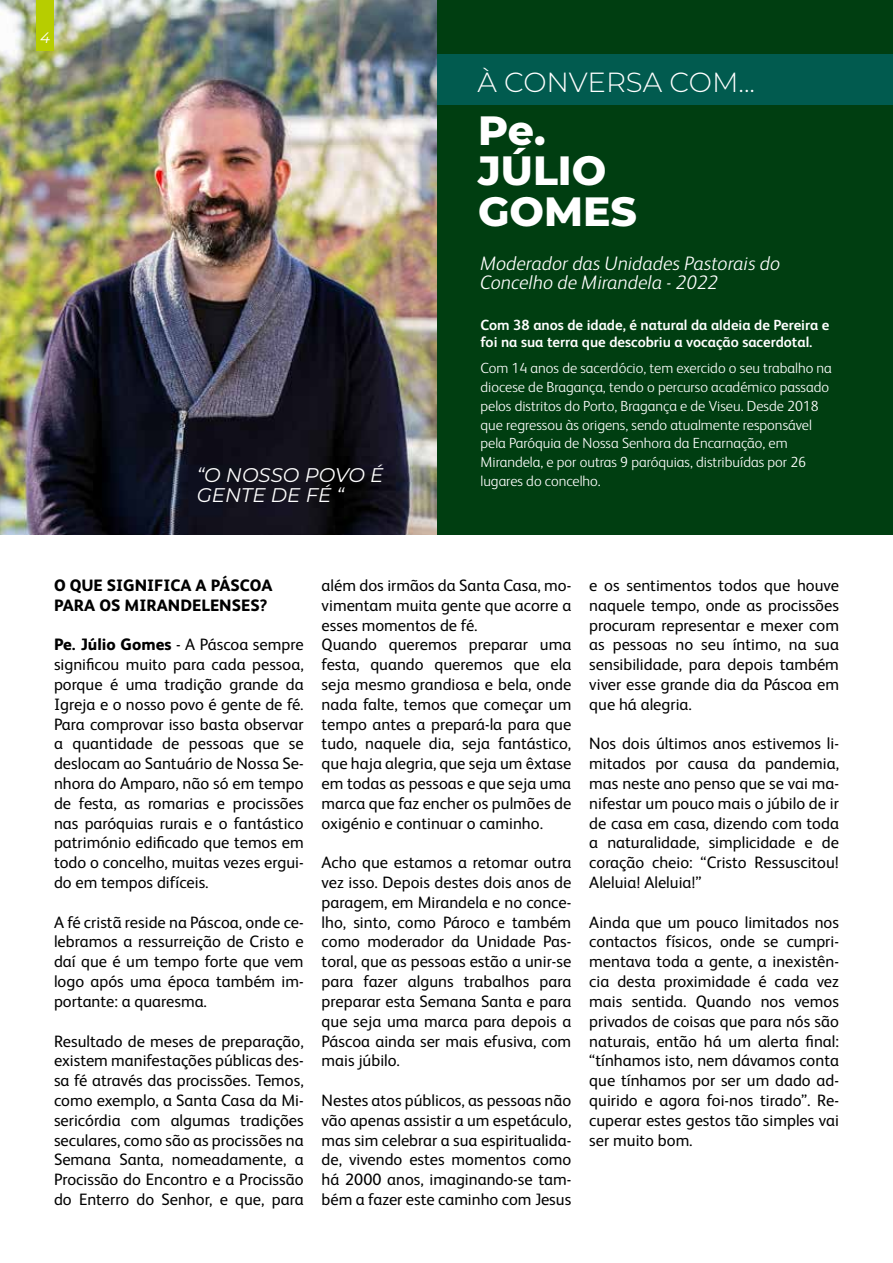
<style>
.page{position:relative;width:893px;height:1263px;background:#fff}
.page>*{position:absolute;margin:0;border:0;box-sizing:border-box;transform-origin:0 0}
.t1{font:800 40.8px/40.5px "Montserrat";color:#fff}
.t2{font:300 27.6px "Montserrat";color:#fff}
.t3{font:italic 19.8px/19.6px "Montserrat";color:#fff}
.t4{font:italic 300 19.5px/19.5px "FS Albert Pro";color:#fff}
.t5{font:16.5px/19.8px "FS Albert Pro";color:#000;text-align:justify}
.t6{font:800 16.5px/19.8px "FS Albert Pro";color:#000}
.t7{font:italic 15.15px "Montserrat";color:#fff}
.t8{font:300 14.7px/18.8px "FS Albert Pro";color:#fff}
.t9{font:700 14.7px/17.4px "FS Albert Pro";color:#fff}
.s1{font-weight:800}
</style>
<div class="page">
<img style="left:0;top:0;width:437px;height:534px">
<div style="left:437px;top:0;width:456px;height:534px;background:#003e11"></div>
<div style="left:36px;top:0;width:18px;height:50px;background:#b7cd00"></div>
<div style="left:437px;top:54px;width:456px;height:50px;background:#015b4f"></div>
<p class="t7" style="left:40px;top:27px;width:11px">4</p>
<p class="t3" style="left:197px;top:465px;width:188px">“O NOSSO POVO É<br>GENTE DE FÉ “</p>
<h2 class="t2" style="left:477px;top:63px;width:279px">À CONVERSA COM...</h2>
<h1 class="t1" style="left:478px;top:108px;width:160px">Pe.<br>JÚLIO<br>GOMES</h1>
<p class="t4" style="left:480px;top:252px;width:301px">Moderador das Unidades Pastorais do<br>Concelho de Mirandela - 2022</p>
<p class="t9" style="left:480px;top:315px;width:350px">Com 38 anos de idade, é natural da aldeia de Pereira e foi na sua terra que descobriu a vocação sacerdotal.</p>
<p class="t8" style="left:480px;top:358px;width:353px">Com 14 anos de sacerdócio, tem exercido o seu trabalho na diocese de Bragança, tendo o percurso académico passado pelos distritos do Porto, Bragança e de Viseu. Desde 2018 que regressou às origens, sendo atualmente responsável pela Paróquia de Nossa Senhora da Encarnação, em Mirandela, e por outras 9 paróquias, distribuídas por 26 lugares do concelho.</p>
<p class="t6" style="left:54px;top:574px;width:220px">O QUE SIGNIFICA A PÁSCOA<br>PARA OS MIRANDELENSES?</p>
<p class="t5" style="left:54px;top:634px;width:251px"><span class="s1">Pe. Júlio Gomes</span> - A Páscoa sempre significou muito para cada pessoa, porque é uma tradição grande da Igreja e o nosso povo é gente de fé.<br>Para comprovar isso basta observar a quantidade de pessoas que se deslocam ao Santuário de Nossa Se&shy;nhora do Amparo, não só em tempo de festa, as romarias e procissões nas paróquias rurais e o fantástico património edificado que temos em todo o concelho, muitas vezes ergui&shy;do em tempos difíceis.</p>
<p class="t5" style="left:54px;top:911px;width:251px">A fé cristã reside na Páscoa, onde ce&shy;lebramos a ressurreição de Cristo e daí que é um tempo forte que vem logo após uma época também im&shy;portante: a quaresma.</p>
<p class="t5" style="left:54px;top:1030px;width:251px">Resultado de meses de preparação, existem manifestações públicas des&shy;sa fé através das procissões. Temos, como exemplo, a Santa Casa da Mi&shy;sericórdia com algumas tradições seculares, como são as procissões na Semana Santa, nomeadamente, a Procissão do Encontro e a Procissão do Enterro do Senhor, e que, para</p>
<p class="t5" style="left:322px;top:574px;width:251px;text-align:left">além dos irmãos da Santa Casa, mo&shy;vimentam muita gente que acorre a esses momentos de fé.<br>Quando queremos preparar uma festa, quando queremos que ela seja mesmo grandiosa e bela, onde nada falte, temos que começar um tempo antes a prepará-la para que tudo, naquele dia, seja fantástico, que haja alegria, que seja um êxtase em todas as pessoas e que seja uma marca que faz encher os pulmões de oxigénio e continuar o caminho.</p>
<p class="t5" style="left:322px;top:851px;width:251px">Acho que estamos a retomar outra vez isso. Depois destes dois anos de paragem, em Mirandela e no conce&shy;lho, sinto, como Pároco e também como moderador da Unidade Pas&shy;toral, que as pessoas estão a unir-se para fazer alguns trabalhos para preparar esta Semana Santa e para que seja uma marca para depois a Páscoa ainda ser mais efusiva, com mais júbilo.</p>
<p class="t5" style="left:322px;top:1089px;width:251px">Nestes atos públicos, as pessoas não vão apenas assistir a um espetáculo, mas sim celebrar a sua espiritualida&shy;de, vivendo estes momentos como há 2000 anos, imaginando-se tam&shy;bém a fazer este caminho com Jesus</p>
<p class="t5" style="left:589px;top:574px;width:251px">e os sentimentos todos que houve naquele tempo, onde as procissões procuram representar e mexer com as pessoas no seu íntimo, na sua sensibilidade, para depois também viver esse grande dia da Páscoa em que há alegria.</p>
<p class="t5" style="left:589px;top:733px;width:251px">Nos dois últimos anos estivemos li&shy;mitados por causa da pandemia, mas neste ano penso que se vai ma&shy;nifestar um pouco mais o júbilo de ir de casa em casa, dizendo com toda a naturalidade, simplicidade e de coração cheio: “Cristo Ressuscitou!<br>Aleluia! Aleluia!”</p>
<p class="t5" style="left:589px;top:911px;width:251px">Ainda que um pouco limitados nos contactos físicos, onde se cumpri&shy;mentava toda a gente, a inexistên&shy;cia desta proximidade é cada vez mais sentida. Quando nos vemos privados de coisas que para nós são naturais, então há um alerta final: “tínhamos isto, nem dávamos conta que tínhamos por ser um dado ad&shy;quirido e agora foi-nos tirado”. Re&shy;cuperar estes gestos tão simples vai ser muito bom.</p>
</div>
